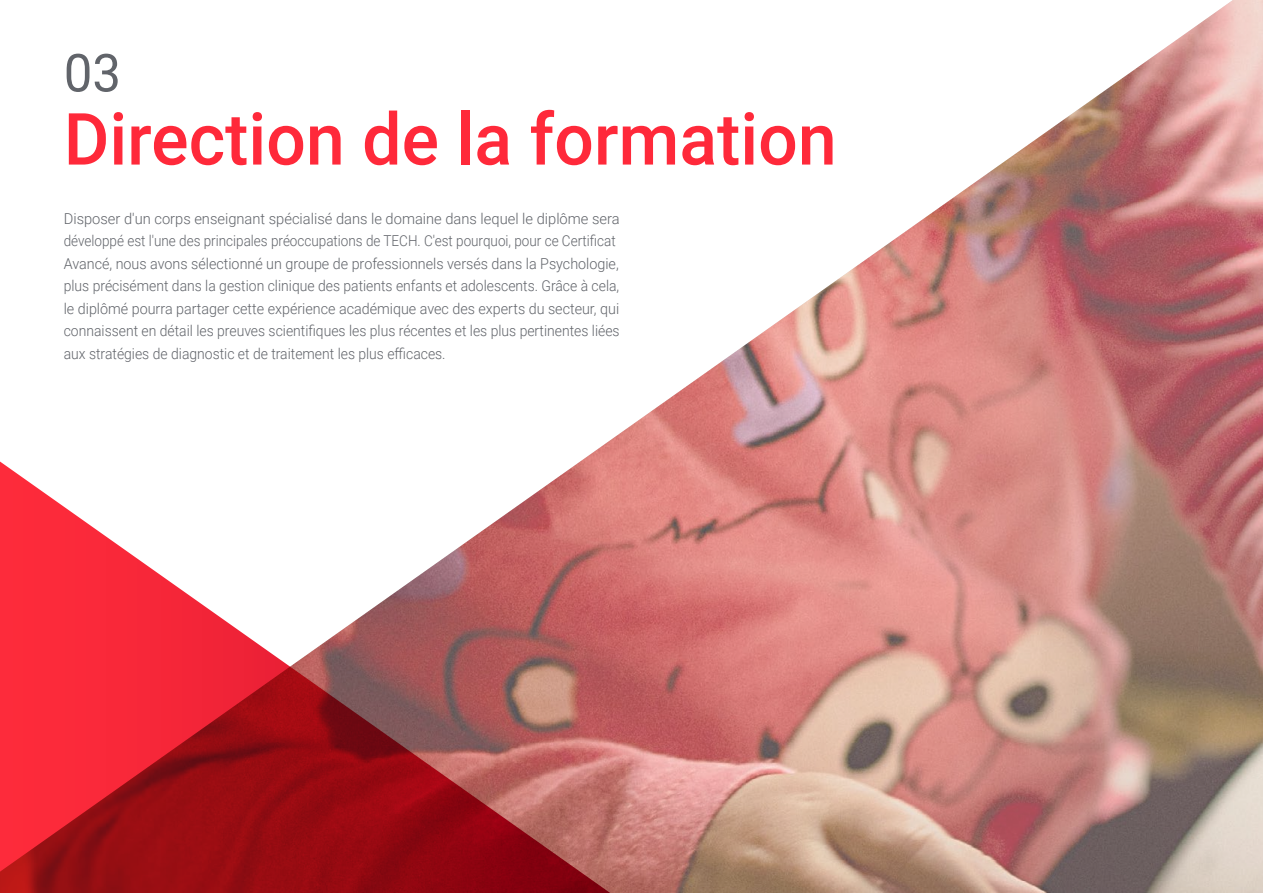
<style>
.page{position:relative;width:1263px;height:893px;background:#fff}
.page>*{position:absolute;margin:0;border:0;box-sizing:border-box;transform-origin:0 0}
.t1{font:500 72px "Roboto";color:#ff293a}
.t2{font:52.5px "Roboto";color:#61646a}
.t3{font:300 15px/22.5px "Roboto";color:#61646a}
</style>
<div class="page">
<img style="left:602px;top:0;width:661px;height:893px">
<svg style="left:0;top:446px;width:640px;height:447px"></svg>
<h2 class="t2" style="left:64px;top:36px;width:59px">03</h2>
<h1 class="t1" style="left:64px;top:89px;width:774px">Direction de la formation</h1>
<p class="t3" style="left:64px;top:207px;width:557px">Disposer d'un corps enseignant spécialisé dans le domaine dans lequel le diplôme sera développé est l'une des principales préoccupations de TECH. C'est pourquoi, pour ce Certificat Avancé, nous avons sélectionné un groupe de professionnels versés dans la Psychologie, plus précisément dans la gestion clinique des patients enfants et adolescents. Grâce à cela, le diplômé pourra partager cette expérience académique avec des experts du secteur, qui connaissent en détail les preuves scientifiques les plus récentes et les plus pertinentes liées aux stratégies de diagnostic et de traitement les plus efficaces.</p>
</div>
